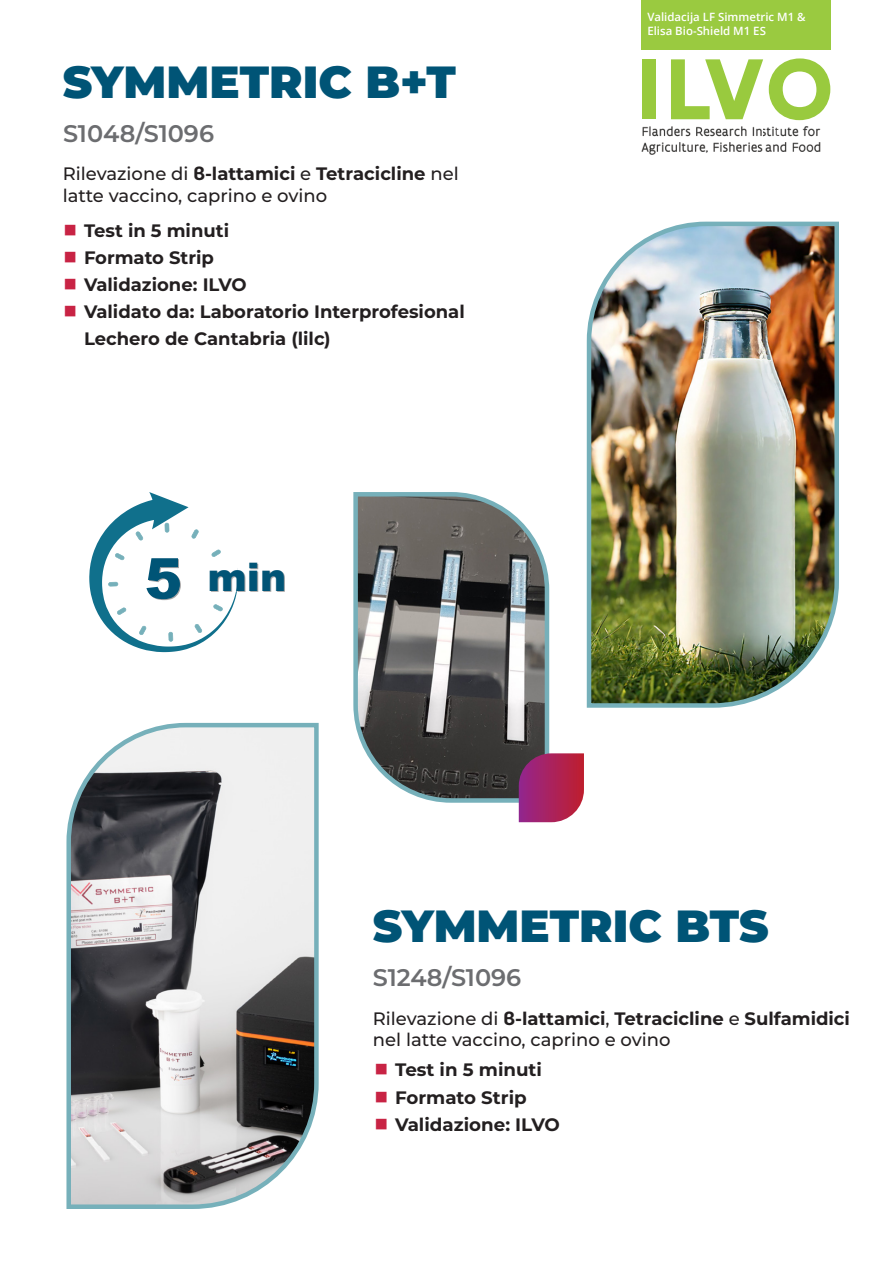
<style>
.page{position:relative;width:893px;height:1263px;background:#fff}
.page>*{position:absolute;margin:0;border:0;box-sizing:border-box;transform-origin:0 0}
.t1{font:900 45px "Montserrat";color:#005476}
.t2{font:900 39.3px "Arial";color:#005476}
.t3{font:600 24px "Montserrat";color:#6c6d70}
.t4{font:500 18px/21.6px "Montserrat";color:#231f20}
.t5{font:700 18px/27px "Montserrat";color:#231f20}
.t6{font:600 11.4px/13.6px "Open Sans";color:#fff}
.s1{font-weight:700}
.s2{font-size:56.25px}
</style>
<div class="page">
<svg style="left:353px;top:492px;width:197px;height:313px;background:#757777"></svg>
<img style="left:586px;top:221px;width:253px;height:487px">
<svg style="left:519px;top:753px;width:65px;height:69px;background:#a82e63"></svg>
<svg style="left:66px;top:722px;width:253px;height:487px"></svg>
<svg style="left:89px;top:492px;width:149px;height:160px"></svg>
<div style="left:641px;top:0;width:190px;height:49px;background:#9aca40"></div>
<img style="left:641px;top:126px;width:180px;height:28px">
<div style="left:642px;top:59px;width:14px;height:60px;background:#99ca3e"></div>
<svg style="left:671px;top:59px;width:92px;height:60px"></svg>
<svg style="left:769px;top:58px;width:61px;height:62px"></svg>
<p class="t1" style="left:63px;top:48px;width:394px">SYMMETRIC B+T</p>
<p class="t3" style="left:63px;top:116px;width:153px">S1048/S1096</p>
<p class="t4" style="left:63px;top:162px;width:398px">Rilevazione di <span class="s1">в-lattamici</span> e <span class="s1">Tetracicline</span> nel latte vaccino, caprino e ovino</p>
<p class="t5" style="left:84px;top:216px;width:147px">Test in 5 minuti</p>
<p class="t5" style="left:84px;top:243px;width:131px">Formato Strip</p>
<p class="t5" style="left:84px;top:270px;width:164px">Validazione: ILVO</p>
<p class="t5" style="left:84px;top:297px;width:382px">Validato da: Laboratorio Interprofesional<br>Lechero de Cantabria (lilc)</p>
<h2 class="t2" style="left:145px;top:548px;width:143px"><span class="s2">5</span> min</h2>
<p class="t6" style="left:647px;top:10px;width:160px">Validacija LF Simmetric M1 &amp;<br>Elisa Bio-Shield M1 ES</p>
<p class="t1" style="left:373px;top:892px;width:397px">SYMMETRIC BTS</p>
<p class="t3" style="left:373px;top:961px;width:150px">S1248/S1096</p>
<p class="t4" style="left:373px;top:1007px;width:479px">Rilevazione di <span class="s1">в-lattamici</span>, <span class="s1">Tetracicline</span> e <span class="s1">Sulfamidici </span>nel latte vaccino, caprino e ovino</p>
<p class="t5" style="left:395px;top:1056px;width:148px">Test in 5 minuti</p>
<p class="t5" style="left:395px;top:1083px;width:133px">Formato Strip</p>
<p class="t5" style="left:395px;top:1110px;width:166px">Validazione: ILVO</p>
</div>
